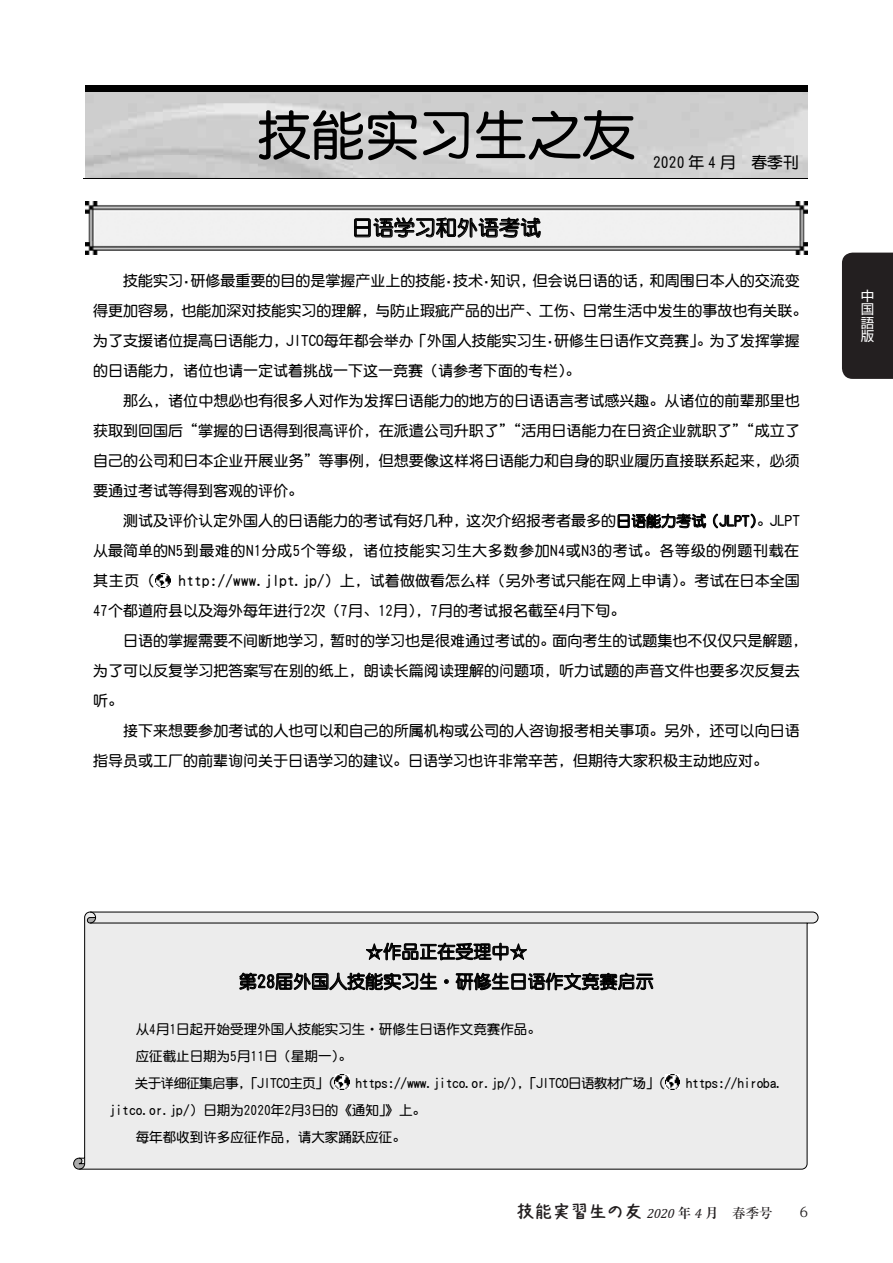
<style>
.page{position:relative;width:893px;height:1263px;background:#fff}
.page>*{position:absolute;margin:0;border:0;box-sizing:border-box;transform-origin:0 0}
.t1{font:54px "KF GB Yuan Hei";color:#000}
.t2{font:21px "KF GB Yuan Hei";color:#000}
.t3{font:18px/30px "KF GB Yuan Hei";color:#000;text-align:center}
.t4{font:18px "Rii Tegaki N R";color:#231f20}
.t5{font:15.75px "KF GB Yuan Hei";color:#000}
.t6{font:15px/30px "KF GB Yuan Hei";color:#000}
.t7{font:13.5px/27px "KF GB Yuan Hei";color:#000}
.t8{font:13.5px "KF GB Yuan Hei";letter-spacing:-.025em;color:#000}
.t9{font:13.5px "KF GB Yuan Hei";letter-spacing:-.02em;color:#000}
.t10{font:13.5px/13.5px "Shin Go Pro";color:#fff;text-align:justify}
.s1{font-family:"MSUI Gothic";font-size:13.2px}
.s2{font-family:"Cambria";font-style:italic;font-size:13.5px}
.s3{font-family:"Ryumin Pr 6";font-weight:700;font-size:13.5px}
.s4{font-family:"Ryumin Pr 6";font-weight:500;font-size:13.5px}
.s5{font-family:"UD Reimin Pr 6";font-size:13.5px}
</style>
<div class="page">
<img style="left:85px;top:90px;width:722px;height:89px">
<div style="left:73px;top:911px;width:746px;height:259px;background:#ececec"></div>
<svg style="left:87px;top:911px;width:9px;height:13px"></svg>
<hr style="left:90px;top:923px;width:717px;height:1px;background:#000">
<svg style="left:74px;top:1157px;width:11px;height:13px"></svg>
<img style="left:85px;top:201px;width:723px;height:54px">
<div style="left:85px;top:85px;width:723px;height:5px;background:#000"></div>
<hr style="left:85px;top:91px;width:723px;height:1px;background:#000">
<hr style="left:84px;top:179px;width:724px;height:1px;background:#000">
<svg style="left:354px;top:207px;width:187px;height:48px"></svg>
<svg style="left:618px;top:513px;width:88px;height:15px"></svg>
<svg style="left:713px;top:514px;width:42px;height:14px"></svg>
<img style="left:156px;top:573px;width:14px;height:15px">
<svg style="left:240px;top:940px;width:413px;height:50px;background:#bababa"></svg>
<img style="left:335px;top:1074px;width:14px;height:15px">
<img style="left:665px;top:1074px;width:15px;height:15px">
<div style="left:842px;top:253px;width:51px;height:126px;background:#231f20"></div>
<h1 class="t1" style="left:257px;top:108px;width:379px">技能实习生之友</h1>
<p class="t5" style="left:653px;top:154px;width:147px">2020 年 4 月 春季刊</p>
<h2 class="t2" style="left:352px;top:217px;width:191px">日语学习和外语考试</h2>
<p class="t6" style="left:93px;top:266px;width:716px;text-indent:30px">技能实习<span class="s1">・</span>研修最重要的目的是掌握产业上的技能<span class="s1">・</span>技术<span class="s1">・</span>知识，但会说日语的话，和周围日本人的交流变得更加容易，也能加深对技能实习的理解，与防止瑕疵产品的出产、工伤、日常生活中发生的事故也有关联。为了支援诸位提高日语能力，JITCO每年都会举办「外国人技能实习生<span class="s1">・</span>研修生日语作文竞赛」。为了发挥掌握的日语能力，诸位也请一定试着挑战一下这一竞赛（请参考下面的专栏）。</p>
<p class="t6" style="left:93px;top:386px;width:708px;text-align:justify;text-indent:30px">那么，诸位中想必也有很多人对作为发挥日语能力的地方的日语语言考试感兴趣。从诸位的前辈那里也获取到回国后“掌握的日语得到很高评价，在派遣公司升职了”“活用日语能力在日资企业就职了”“成立了自己的公司和日本企业开展业务”等事例，但想要像这样将日语能力和自身的职业履历直接联系起来，必须要通过考试等得到客观的评价。</p>
<p class="t6" style="left:93px;top:506px;width:708px;text-align:justify;text-indent:30px">测试及评价认定外国人的日语能力的考试有好几种，这次介绍报考者最多的日语能力考试（JLPT）。JLPT从最简单的N5到最难的N1分成5个等级，诸位技能实习生大多数参加N4或N3的考试。各等级的例题刊载在其主页（</p>
<p class="t6" style="left:93px;top:566px;width:708px;text-indent:86px">http://www.jlpt.jp/）上，试着做做看怎么样（另外考试只能在网上申请）。考试在日本全国<br>47个都道府县以及海外每年进行2次（7月、12月），7月的考试报名截至4月下旬。</p>
<p class="t6" style="left:93px;top:626px;width:716px;text-indent:30px">日语的掌握需要不间断地学习，暂时的学习也是很难通过考试的。面向考生的试题集也不仅仅只是解题，为了可以反复学习把答案写在别的纸上，朗读长篇阅读理解的问题项，听力试题的声音文件也要多次反复去听。</p>
<p class="t6" style="left:93px;top:716px;width:708px;text-indent:30px">接下来想要参加考试的人也可以和自己的所属机构或公司的人咨询报考相关事项。另外，还可以向日语指导员或工厂的前辈询问关于日语学习的建议。日语学习也许非常辛苦，但期待大家积极主动地应对。</p>
<p class="t10" style="left:861px;top:287px;width:15px">中国語版</p>
<p class="t3" style="left:239px;top:936px;width:416px">☆作品正在受理中☆<br>第28届外国人技能实习生·研修生日语作文竞赛启示</p>
<p class="t7" style="left:135px;top:1015px;width:408px">从4月1日起开始受理外国人技能实习生·研修生日语作文竞赛作品。应征截止日期为5月11日（星期一）。<br>关于详细征集启事，「JITCO主页」（</p>
<p class="t8" style="left:355px;top:1076px;width:312px">https://www.jitco.or.jp/），「JITCO日语教材广场」（</p>
<p class="t9" style="left:686px;top:1076px;width:99px">https://hiroba.</p>
<p class="t7" style="left:109px;top:1096px;width:319px;text-align:center">jitco.or.jp/）日期为2020年2月3日的《通知」》上。每年都收到许多应征作品，请大家踊跃应征。</p>
<p class="t4" style="left:517px;top:1202px;width:293px">技能実習生の友 <span class="s2">2020</span> <span class="s3">年</span> <span class="s2">4</span> <span class="s3">月</span> <span class="s4">春季号　　</span><span class="s5">6</span></p>
</div>
